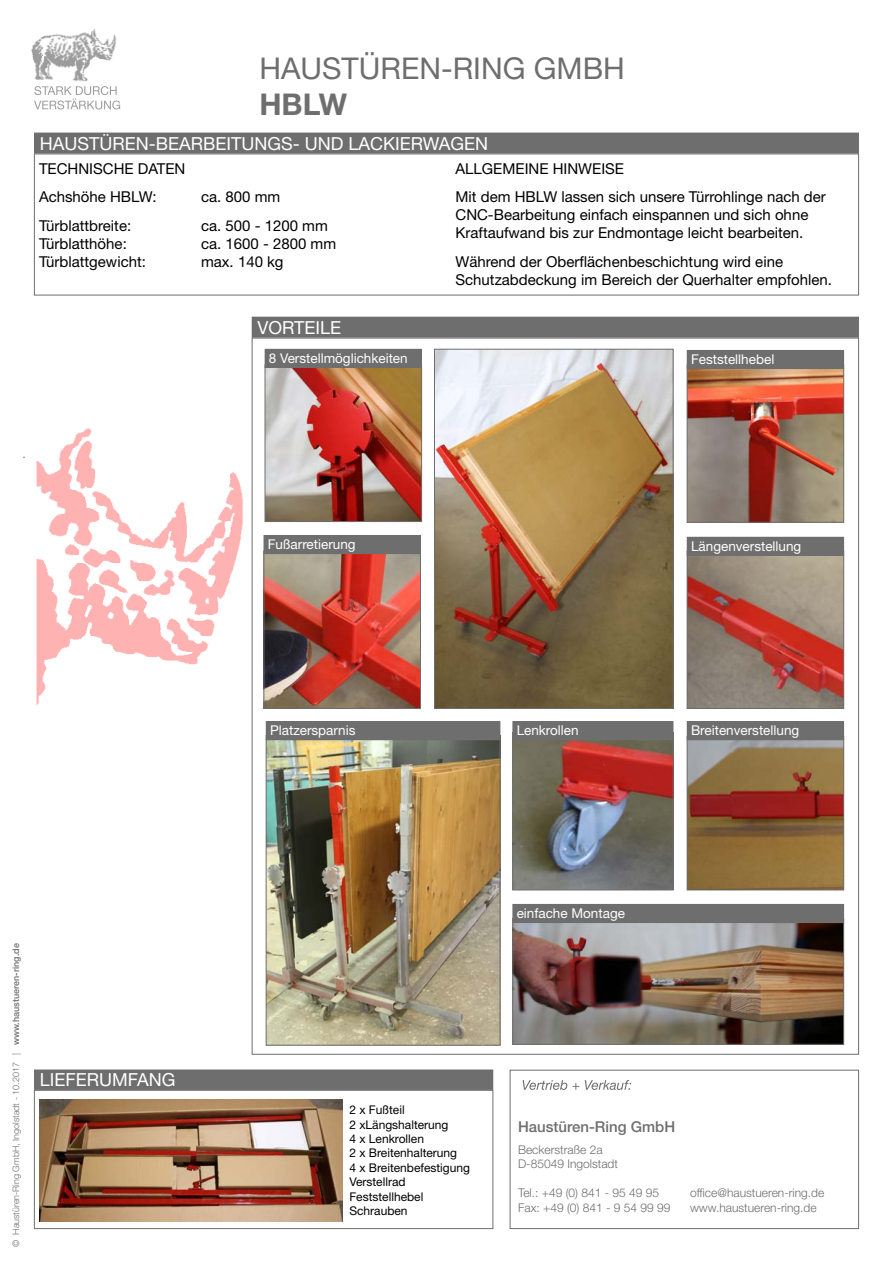
<style>
.page{position:relative;width:893px;height:1263px;background:#fff}
.page>*{position:absolute;margin:0;border:0;box-sizing:border-box;transform-origin:0 0}
.t1{font:30px "Helvetica Neue LT Pro";color:#6e6e6e}
.t2{font:700 30px "Helvetica Neue LT Pro";color:#6e6e6e}
.t3{font:18px "Helvetica Neue LT Pro";color:#fff}
.t4{font:15px/28.8px "Helvetica Neue LT Pro";color:#000}
.t5{font:500 15px "Helvetica Neue LT Pro";color:#6e6e6e}
.t6{font:13.5px "Helvetica Neue LT Pro";color:#fff}
.t7{font:300 12px/14.4px "Helvetica Neue LT Pro";color:#6e6e6e}
.t8{font:12px/14.4px "Helvetica Neue LT Pro";color:#000}
.t9{font:300 9px "Helvetica Neue LT Pro";color:#6e6e6e}
.s1{font-weight:500}
</style>
<div class="page">
<div style="left:34px;top:1090px;width:459px;height:139px;border:1px solid #6e6e6e"></div>
<img style="left:31px;top:29px;width:86px;height:53px">
<svg style="left:34px;top:86px;width:86px;height:23px"></svg>
<div style="left:510px;top:1070px;width:349px;height:159px;border:1px solid #6e6e6e"></div>
<svg style="left:523px;top:1080px;width:108px;height:10px"></svg>
<div style="left:35px;top:133px;width:823px;height:20px;background:#6e6e6e"></div>
<div style="left:34px;top:133px;width:825px;height:21px;border:2px solid #6e6e6e"></div>
<div style="left:252px;top:317px;width:606px;height:20px;background:#6e6e6e"></div>
<div style="left:252px;top:317px;width:607px;height:21px;border:2px solid #6e6e6e"></div>
<img style="left:436px;top:351px;width:235px;height:356px">
<div style="left:434px;top:349px;width:239px;height:360px;border:1px solid #6e6e6e"></div>
<img style="left:267px;top:368px;width:153px;height:152px">
<div style="left:265px;top:365px;width:157px;height:157px;border:1px solid #6e6e6e"></div>
<div style="left:265px;top:349px;width:156px;height:18px;background:#6e6e6e"></div>
<div style="left:265px;top:349px;width:157px;height:19px;border:1px solid #6e6e6e"></div>
<img style="left:689px;top:740px;width:153px;height:148px">
<div style="left:687px;top:736px;width:157px;height:154px;border:1px solid #6e6e6e"></div>
<div style="left:687px;top:722px;width:156px;height:18px;background:#6e6e6e"></div>
<div style="left:687px;top:721px;width:157px;height:19px;border:1px solid #6e6e6e"></div>
<img style="left:265px;top:554px;width:154px;height:153px">
<div style="left:263px;top:551px;width:158px;height:158px;border:1px solid #6e6e6e"></div>
<div style="left:264px;top:535px;width:156px;height:18px;background:#6e6e6e"></div>
<div style="left:263px;top:535px;width:158px;height:19px;border:1px solid #6e6e6e"></div>
<img style="left:514px;top:740px;width:157px;height:148px">
<div style="left:512px;top:732px;width:161px;height:158px;border:1px solid #6e6e6e"></div>
<div style="left:513px;top:722px;width:160px;height:18px;background:#6e6e6e"></div>
<div style="left:512px;top:721px;width:161px;height:19px;border:1px solid #6e6e6e"></div>
<img style="left:689px;top:556px;width:153px;height:151px">
<div style="left:687px;top:551px;width:157px;height:158px;border:1px solid #6e6e6e"></div>
<div style="left:687px;top:537px;width:156px;height:18px;background:#6e6e6e"></div>
<div style="left:687px;top:537px;width:157px;height:19px;border:1px solid #6e6e6e"></div>
<img style="left:689px;top:369px;width:153px;height:152px">
<div style="left:687px;top:365px;width:157px;height:158px;border:1px solid #6e6e6e"></div>
<div style="left:687px;top:350px;width:156px;height:18px;background:#6e6e6e"></div>
<div style="left:687px;top:350px;width:157px;height:19px;border:1px solid #6e6e6e"></div>
<div style="left:35px;top:1070px;width:457px;height:19px;background:#6e6e6e"></div>
<div style="left:34px;top:1069px;width:459px;height:21px;border:2px solid #6e6e6e"></div>
<img style="left:39px;top:1099px;width:303px;height:122px">
<img style="left:514px;top:923px;width:328px;height:120px">
<div style="left:512px;top:918px;width:332px;height:127px;border:1px solid #6e6e6e"></div>
<div style="left:513px;top:904px;width:330px;height:18px;background:#6e6e6e"></div>
<div style="left:512px;top:904px;width:332px;height:19px;border:1px solid #6e6e6e"></div>
<img style="left:268px;top:740px;width:230px;height:303px">
<div style="left:266px;top:735px;width:234px;height:310px;border:1px solid #6e6e6e"></div>
<div style="left:266px;top:722px;width:234px;height:18px;background:#6e6e6e"></div>
<div style="left:266px;top:721px;width:234px;height:19px;border:1px solid #6e6e6e"></div>
<img style="left:23px;top:428px;width:220px;height:278px">
<h1 class="t1" style="left:259px;top:50px;width:367px">HAUSTÜREN-RING GMBH</h1>
<h1 class="t2" style="left:259px;top:85px;width:89px">HBLW</h1>
<p class="t3" style="left:40px;top:132px;width:450px">HAUSTÜREN-BEARBEITUNGS- UND LACKIERWAGEN</p>
<p class="t4" style="left:39px;top:154px;width:148px">TECHNISCHE DATEN<br>Achshöhe HBLW:</p>
<p class="t4" style="left:455px;top:154px;width:372px">ALLGEMEINE HINWEISE<br>Mit dem HBLW lassen sich unsere Türrohlinge nach der</p>
<p class="t4" style="left:455px;top:206px;width:354px;line-height:18px">CNC-Bearbeitung einfach einspannen und sich ohne<br>Kraftaufwand bis zur Endmontage leicht bearbeiten.</p>
<p class="t4" style="left:455px;top:253px;width:378px;line-height:18px">Während der Oberflächenbeschichtung wird eine<br>Schutzabdeckung im Bereich der Querhalter empfohlen.</p>
<p class="t4" style="left:201px;top:182px;width:81px">ca. 800 mm</p>
<p class="t4" style="left:39px;top:211px;width:94px">Türblattbreite:</p>
<p class="t4" style="left:201px;top:211px;width:128px">ca. 500 - 1200 mm</p>
<p class="t4" style="left:39px;top:229px;width:89px">Türblatthöhe:</p>
<p class="t4" style="left:201px;top:229px;width:137px">ca. 1600 - 2800 mm</p>
<p class="t4" style="left:39px;top:247px;width:108px">Türblattgewicht:</p>
<p class="t4" style="left:201px;top:247px;width:84px">max. 140 kg</p>
<p class="t3" style="left:257px;top:316px;width:85px">VORTEILE</p>
<p class="t6" style="left:269px;top:350px;width:140px">8 Verstellmöglichkeiten</p>
<p class="t6" style="left:691px;top:351px;width:85px">Feststellhebel</p>
<p class="t9" style="left:10px;top:1247px;width:305px;rotate:-90deg">© Haustüren-Ring GmbH, Ingolstadt - 10.2017 | <span class="s1">www.haustueren-ring.de</span></p>
<p class="t3" style="left:40px;top:1069px;width:137px">LIEFERUMFANG</p>
<p class="t6" style="left:268px;top:536px;width:89px">Fußarretierung</p>
<p class="t6" style="left:270px;top:723px;width:87px">Platzersparnis</p>
<p class="t6" style="left:691px;top:538px;width:112px">Längenverstellung</p>
<p class="t6" style="left:517px;top:723px;width:64px">Lenkrollen</p>
<p class="t6" style="left:691px;top:723px;width:110px">Breitenverstellung</p>
<p class="t6" style="left:517px;top:905px;width:110px">einfache Montage</p>
<p class="t8" style="left:349px;top:1102px;width:122px">2 x Fußteil<br>2 xLängshalterung<br>4 x Lenkrollen<br>2 x Breitenhalterung<br>4 x Breitenbefestigung<br>Verstellrad<br>Feststellhebel<br>Schrauben</p>
<p class="t5" style="left:518px;top:1118px;width:159px">Haustüren-Ring GmbH</p>
<p class="t7" style="left:518px;top:1142px;width:102px">Beckerstraße 2a<br>D-85049 Ingolstadt</p>
<p class="t7" style="left:518px;top:1185px;width:143px">Tel.: +49 (0) 841 - 95 49 95</p>
<p class="t7" style="left:690px;top:1185px;width:136px">office@haustueren-ring.de</p>
<p class="t7" style="left:518px;top:1200px;width:154px">Fax: +49 (0) 841 - 9 54 99 99</p>
<p class="t7" style="left:690px;top:1200px;width:128px">www.haustueren-ring.de</p>
</div>
